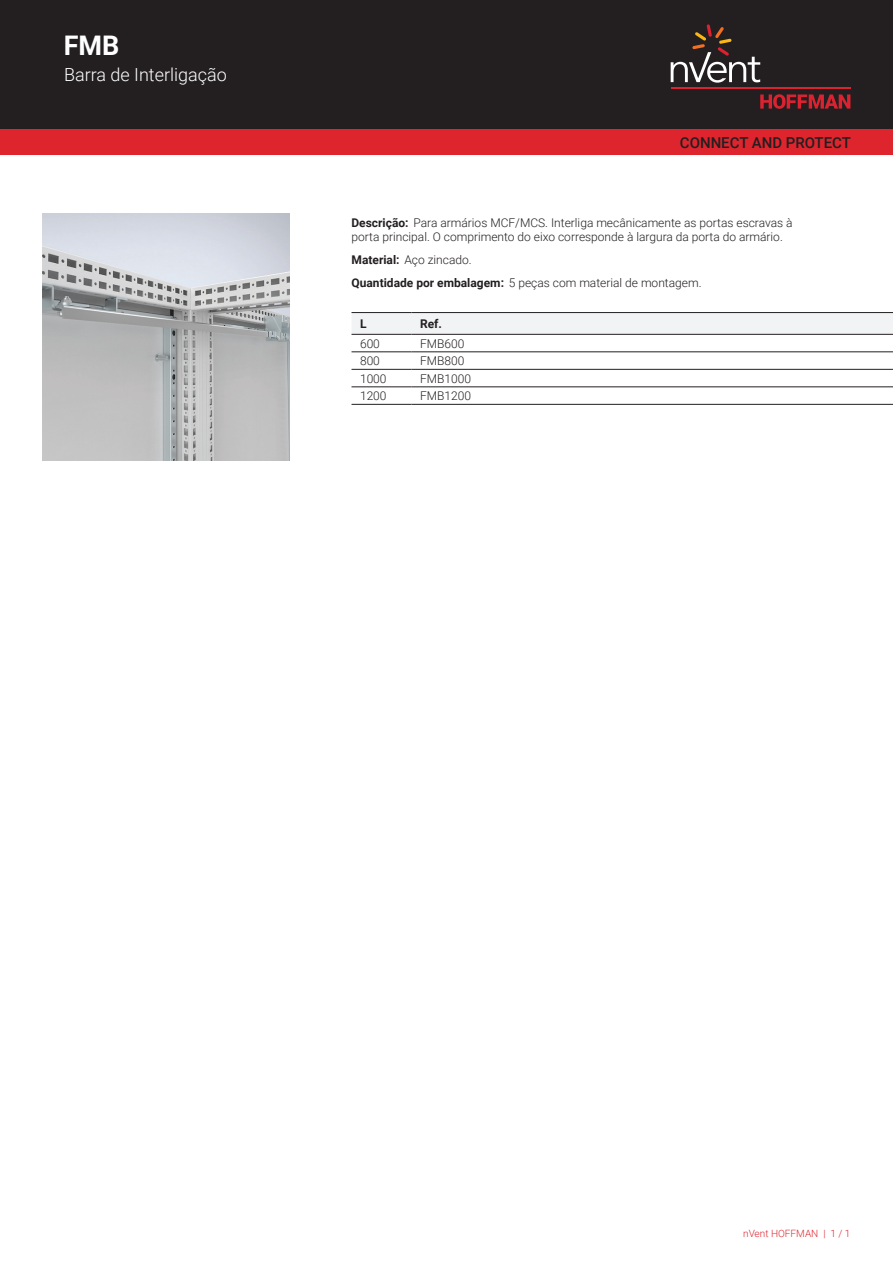
<style>
.page{position:relative;width:893px;height:1263px;background:#fff}
.page>*{position:absolute;margin:0;border:0;box-sizing:border-box;transform-origin:0 0}
.t1{font:700 27px "Roboto";color:#fff}
.t2{font:300 18px "Roboto";color:#fff}
.t3{font:500 15px "Roboto";color:#231f20}
.t4{font:300 12px/14.4px "Roboto";color:#231f20}
.t5{font:700 12px "Roboto";color:#231f20}
.t6{font:300 10.05px "Roboto";color:#de252e}
.s1{font-weight:700}
</style>
<div class="page">
<div style="left:0;top:0;width:893px;height:129px;background:#231f20"></div>
<svg style="left:760px;top:94px;width:90px;height:15px"></svg>
<hr style="left:671px;top:88px;width:179px;height:1px;background:#db2230">
<svg style="left:671px;top:24px;width:89px;height:59px"></svg>
<div style="left:0;top:129px;width:893px;height:26px;background:#de252e"></div>
<svg style="left:351px;top:313px;width:542px;height:21px"></svg>
<hr style="left:351px;top:312px;width:60px;height:1px;background:#231f20">
<hr style="left:411px;top:312px;width:482px;height:1px;background:#231f20">
<hr style="left:351px;top:352px;width:60px;height:1px;background:#231f20">
<hr style="left:411px;top:352px;width:482px;height:1px;background:#231f20">
<hr style="left:351px;top:369px;width:60px;height:1px;background:#231f20">
<hr style="left:411px;top:369px;width:482px;height:1px;background:#231f20">
<hr style="left:351px;top:387px;width:60px;height:1px;background:#231f20">
<hr style="left:411px;top:387px;width:482px;height:1px;background:#231f20">
<hr style="left:351px;top:404px;width:60px;height:1px;background:#231f20">
<hr style="left:411px;top:404px;width:482px;height:1px;background:#231f20">
<hr style="left:351px;top:334px;width:60px;height:1px;background:#231f20">
<hr style="left:411px;top:334px;width:482px;height:1px;background:#231f20">
<img style="left:43px;top:213px;width:246px;height:247px">
<h1 class="t1" style="left:64px;top:27px;width:57px">FMB</h1>
<h2 class="t2" style="left:64px;top:62px;width:164px">Barra de Interligação</h2>
<p class="t3" style="left:680px;top:132px;width:173px">CONNECT AND PROTECT</p>
<p class="t4" style="left:351px;top:215px;width:443px"><span class="s1">Descrição:</span> Para armários MCF/MCS. Interliga mecânicamente as portas escravas à porta principal. O comprimento do eixo corresponde à largura da porta do armário.</p>
<p class="t4" style="left:351px;top:248px;width:352px;line-height:23px"><span class="s1">Material:</span> Aço zincado.<br><span class="s1">Quantidade por embalagem:</span> 5 peças com material de montagem.</p>
<p class="t5" style="left:360px;top:315px;width:8px">L</p>
<p class="t5" style="left:420px;top:315px;width:23px">Ref.</p>
<p class="t4" style="left:360px;top:336px;width:21px">600</p>
<p class="t4" style="left:420px;top:336px;width:46px">FMB600</p>
<p class="t4" style="left:360px;top:353px;width:21px">800</p>
<p class="t4" style="left:420px;top:353px;width:46px">FMB800</p>
<p class="t4" style="left:360px;top:371px;width:28px">1000</p>
<p class="t4" style="left:420px;top:371px;width:53px">FMB1000</p>
<p class="t4" style="left:360px;top:388px;width:28px">1200</p>
<p class="t4" style="left:420px;top:388px;width:53px">FMB1200</p>
<p class="t6" style="left:743px;top:1226px;width:109px">nVent HOFFMAN | 1 / 1</p>
</div>
